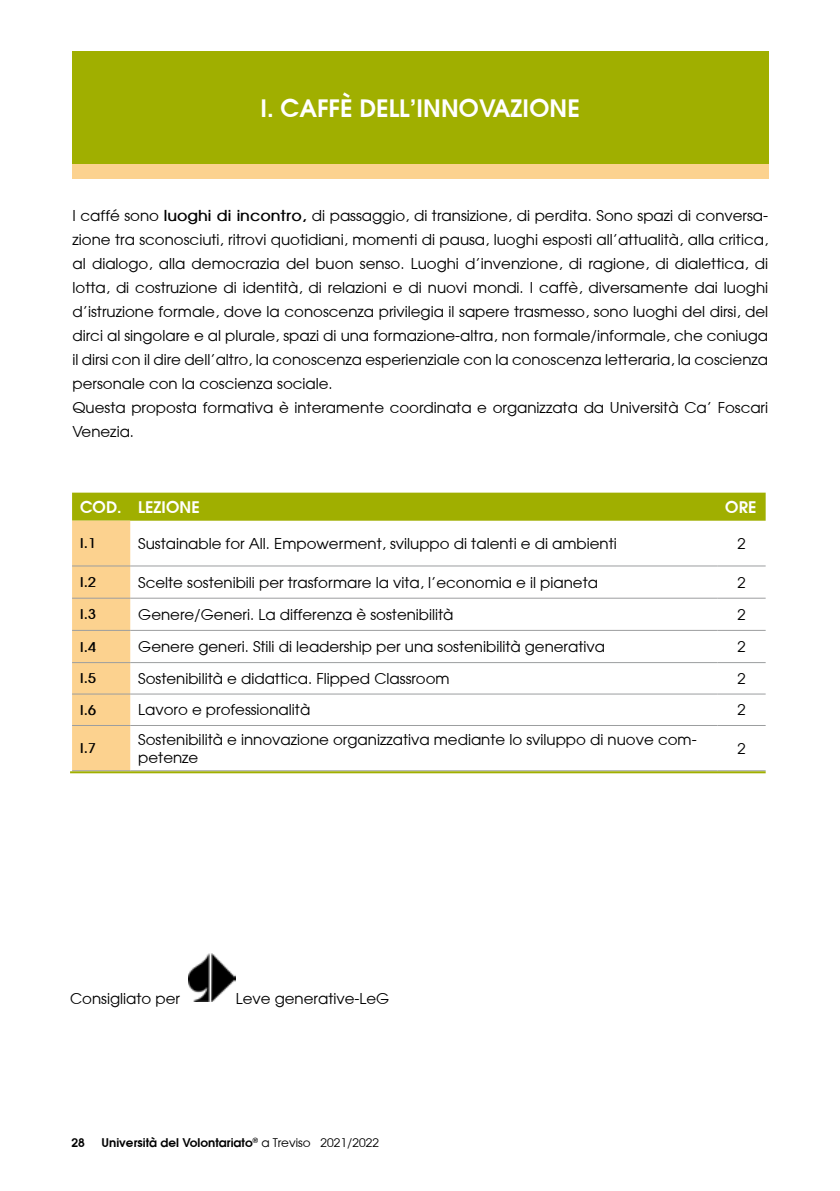
<style>
.page{position:relative;width:840px;height:1191px;background:#fff}
.page>*{position:absolute;margin:0;border:0;box-sizing:border-box;transform-origin:0 0}
.t1{font:600 24px "Avant Garde";color:#fff}
.t2{font:600 16px "Avant Garde";color:#fff}
.t3{font:15px/24px "Avant Garde";color:#000}
.t4{font:700 15px "Avant Garde";color:#000}
.t5{font:600 12px "Avant Garde";color:#000}
.s1{font-weight:700}
.s2{font-weight:400}
</style>
<div class="page">
<div style="left:72px;top:51px;width:696px;height:113px;background:#a0af00"></div>
<div style="left:72px;top:164px;width:696px;height:15px;background:#fcd28f"></div>
<svg style="left:72px;top:492px;width:693px;height:278px"></svg>
<hr style="left:72px;top:565px;width:58px;height:1px;background:#9c9e9f">
<hr style="left:130px;top:565px;width:587px;height:1px;background:#9c9e9f">
<hr style="left:717px;top:565px;width:48px;height:1px;background:#9c9e9f">
<hr style="left:72px;top:597px;width:58px;height:1px;background:#9c9e9f">
<hr style="left:130px;top:597px;width:587px;height:1px;background:#9c9e9f">
<hr style="left:717px;top:597px;width:48px;height:1px;background:#9c9e9f">
<hr style="left:72px;top:630px;width:58px;height:1px;background:#9c9e9f">
<hr style="left:130px;top:630px;width:587px;height:1px;background:#9c9e9f">
<hr style="left:717px;top:630px;width:48px;height:1px;background:#9c9e9f">
<hr style="left:72px;top:662px;width:58px;height:1px;background:#9c9e9f">
<hr style="left:130px;top:662px;width:587px;height:1px;background:#9c9e9f">
<hr style="left:717px;top:662px;width:48px;height:1px;background:#9c9e9f">
<hr style="left:72px;top:693px;width:58px;height:1px;background:#9c9e9f">
<hr style="left:130px;top:693px;width:587px;height:1px;background:#9c9e9f">
<hr style="left:717px;top:693px;width:48px;height:1px;background:#9c9e9f">
<hr style="left:72px;top:725px;width:58px;height:1px;background:#9c9e9f">
<hr style="left:130px;top:725px;width:587px;height:1px;background:#9c9e9f">
<hr style="left:717px;top:725px;width:48px;height:1px;background:#9c9e9f">
<hr style="left:72px;top:770px;width:58px;height:1px;background:#9c9e9f">
<hr style="left:130px;top:770px;width:587px;height:1px;background:#9c9e9f">
<hr style="left:717px;top:770px;width:48px;height:1px;background:#9c9e9f">
<hr style="left:70px;top:771px;width:695px;height:2px;background:#a0af00">
<img style="left:188px;top:953px;width:48px;height:48px">
<h1 class="t1" style="left:260px;top:92px;width:321px">I. CAFFÈ DELL’INNOVAZIONE</h1>
<p class="t3" style="left:72px;top:203px;width:696px">I caffé sono <span class="s1">luoghi di incontro,</span> di passaggio, di transizione, di perdita. Sono spazi di conversa&shy;zione tra sconosciuti, ritrovi quotidiani, momenti di pausa, luoghi esposti all’attualità, alla critica, al dialogo, alla democrazia del buon senso. Luoghi d’invenzione, di ragione, di dialettica, di lotta, di costruzione di identità, di relazioni e di nuovi mondi. I caffè, diversamente dai luoghi d’istruzione formale, dove la conoscenza privilegia il sapere trasmesso, sono luoghi del dirsi, del dirci al singolare e al plurale, spazi di una formazione-altra, non formale/informale, che coniuga il dirsi con il dire dell’altro, la conoscenza esperienziale con la conoscenza letteraria, la coscienza personale con la coscienza sociale.<br>Questa proposta formativa è interamente coordinata e organizzata da Università Ca’ Foscari Venezia.</p>
<p class="t2" style="left:80px;top:496px;width:121px">COD. LEZIONE</p>
<p class="t2" style="left:725px;top:496px;width:33px">ORE</p>
<p class="t4" style="left:80px;top:537px;width:18px">I.1</p>
<p class="t3" style="left:138px;top:531px;width:480px">Sustainable for All. Empowerment, sviluppo di talenti e di ambienti</p>
<p class="t3" style="left:737px;top:531px;width:10px">2</p>
<p class="t4" style="left:80px;top:576px;width:18px">I.2</p>
<p class="t3" style="left:138px;top:570px;width:461px">Scelte sostenibili per trasformare la vita, l’economia e il pianeta</p>
<p class="t3" style="left:737px;top:570px;width:10px">2</p>
<p class="t4" style="left:80px;top:608px;width:18px">I.3</p>
<p class="t3" style="left:138px;top:602px;width:316px">Genere/Generi. La differenza è sostenibilità</p>
<p class="t3" style="left:737px;top:602px;width:10px">2</p>
<p class="t4" style="left:80px;top:640px;width:18px">I.4</p>
<p class="t3" style="left:138px;top:634px;width:468px">Genere generi. Stili di leadership per una sostenibilità generativa</p>
<p class="t3" style="left:737px;top:634px;width:10px">2</p>
<p class="t4" style="left:80px;top:672px;width:18px">I.5</p>
<p class="t3" style="left:138px;top:666px;width:313px">Sostenibilità e didattica. Flipped Classroom</p>
<p class="t3" style="left:737px;top:666px;width:10px">2</p>
<p class="t4" style="left:80px;top:704px;width:18px">I.6</p>
<p class="t3" style="left:138px;top:697px;width:173px">Lavoro e professionalità</p>
<p class="t3" style="left:737px;top:697px;width:10px">2</p>
<p class="t4" style="left:80px;top:742px;width:18px">I.7</p>
<p class="t3" style="left:138px;top:730px;width:559px;line-height:18px">Sostenibilità e innovazione organizzativa mediante lo sviluppo di nuove com&shy;petenze</p>
<p class="t3" style="left:737px;top:736px;width:10px">2</p>
<p class="t3" style="left:70px;top:986px;width:111px">Consigliato per</p>
<p class="t3" style="left:236px;top:986px;width:155px">Leve generative-LeG</p>
<p class="t5" style="left:71px;top:1134px;width:15px">28</p>
<p class="t5" style="left:101px;top:1134px;width:279px">Università del Volontariato<sup>®</sup> <span class="s2">a Treviso 2021/2022</span></p>
</div>
